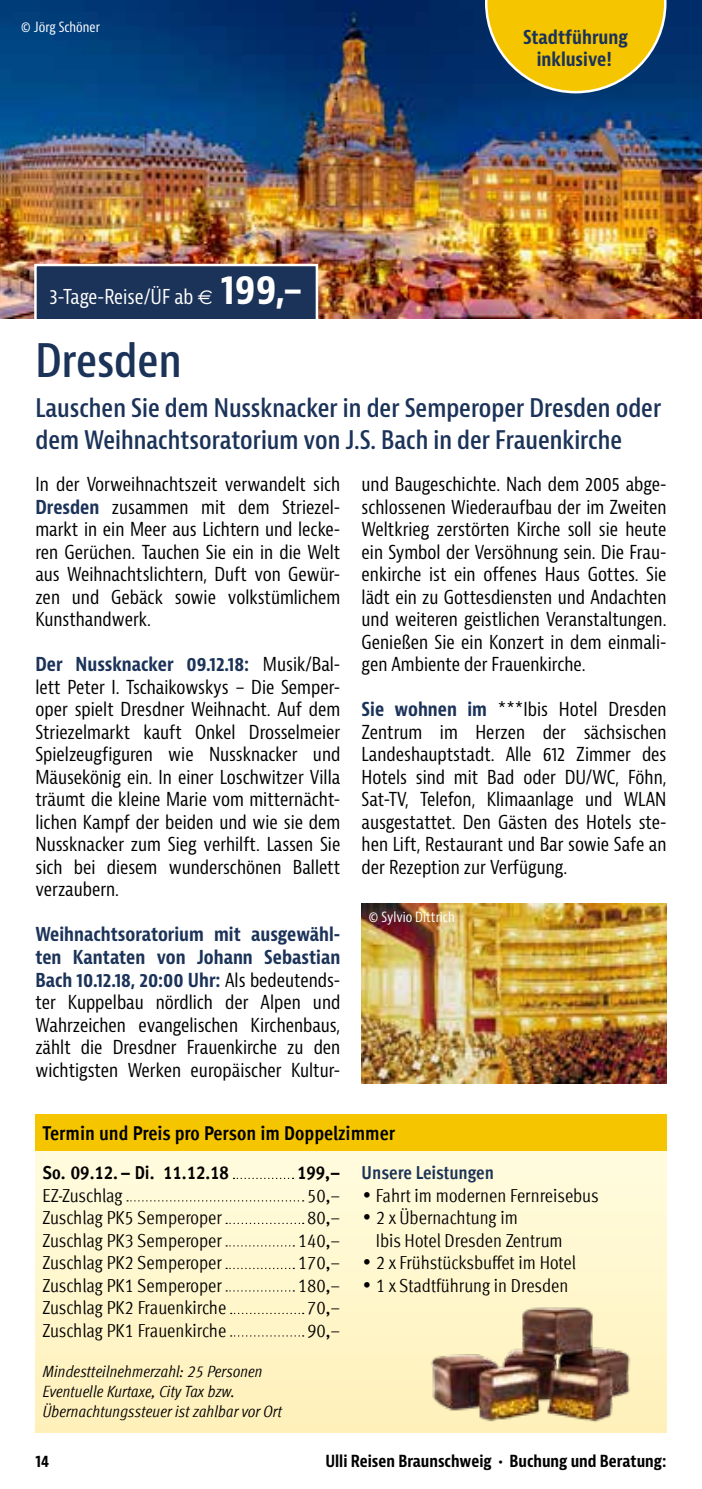
<style>
.page{position:relative;width:702px;height:1489px;background:#fff}
.page>*{position:absolute;margin:0;border:0;box-sizing:border-box;transform-origin:0 0}
.t1{font:600 condensed 45px "Bernina Sans";color:#1c3359}
.t2{font:600 condensed 25px/32.5px "Bernina Sans";color:#1c3359}
.t3{font:700 condensed 20px "Meta Offc";color:#000}
.t4{font:condensed 20px "Bernina Sans";color:#fff}
.t5{font:condensed 18.75px/22.5px "Bernina Sans";color:#000;text-align:justify}
.t6{font:condensed 18.75px/22.5px "Meta Offc";letter-spacing:-.005em;color:#000}
.t7{font:700 condensed 18.75px "Meta Offc";color:#000}
.t8{font:700 condensed 18.75px/22.5px "Bernina Sans";color:#1c3359;text-align:center}
.t9{font:700 condensed 18.75px "Meta Offc";letter-spacing:-.005em;color:#1c3359}
.t10{font:italic condensed 16.25px/20px "Meta Offc";color:#000}
.t11{font:700 condensed 16.25px "Bernina Sans";color:#000}
.t12{font:condensed 13.75px "Bernina Sans";color:#fff}
.s1{font-family:"Euro Sans";font-stretch:normal}
.s2{font-weight:700;font-size:40px}
.s3{font-weight:700;color:#1c3359}
.s4{font-family:"Swiss 721 BT"}
</style>
<div class="page">
<img style="left:361px;top:903px;width:305px;height:180px">
<img style="left:0;top:0;width:702px;height:318px">
<div style="left:35px;top:265px;width:282px;height:53px;background:#1c3359"></div>
<div style="left:34px;top:264px;width:284px;height:56px;border:2px solid #fff"></div>
<div style="left:35px;top:1150px;width:631px;height:281px;background:linear-gradient(to bottom,#fffcde,#fff0ba)"></div>
<svg style="left:233px;top:1177px;width:60px;height:1px"></svg>
<svg style="left:127px;top:1200px;width:176px;height:1px"></svg>
<svg style="left:226px;top:1222px;width:77px;height:1px"></svg>
<svg style="left:226px;top:1245px;width:68px;height:1px"></svg>
<svg style="left:226px;top:1267px;width:68px;height:1px"></svg>
<svg style="left:226px;top:1290px;width:68px;height:1px"></svg>
<svg style="left:231px;top:1312px;width:72px;height:1px"></svg>
<svg style="left:231px;top:1335px;width:72px;height:1px"></svg>
<div style="left:35px;top:1113px;width:631px;height:37px;background:#f5c500"></div>
<img style="left:424px;top:1299px;width:214px;height:128px">
<svg style="left:485px;top:0;width:181px;height:93px;background:#c3a920"></svg>
<p class="t12" style="left:21px;top:19px;width:80px">© Jörg Schöner</p>
<p class="t8" style="left:523px;top:26px;width:106px">Stadtführung inklusive!</p>
<p class="t4" style="left:50px;top:285px;width:254px">3-Tage-Reise/ÜF ab <span class="s1">€</span> <span class="s2">199,–</span></p>
<h1 class="t1" style="left:35px;top:333px;width:147px">Dresden</h1>
<h2 class="t2" style="left:35px;top:392px;width:627px">Lauschen Sie dem Nussknacker in der Semperoper Dresden oder dem Weihnachtsoratorium von J.S. Bach in der Frauenkirche</h2>
<p class="t5" style="left:35px;top:473px;width:306px">In der Vorweihnachtszeit verwandelt sich <span class="s3">Dresden</span> zusammen mit dem Striezel&shy;markt in ein Meer aus Lichtern und lecke&shy;ren Gerüchen. Tauchen Sie ein in die Welt aus Weihnachtslichtern, Duft von Gewür&shy;zen und Gebäck sowie volkstümlichem Kunsthandwerk.</p>
<p class="t5" style="left:35px;top:653px;width:306px"><span class="s3">Der Nussknacker 09.12.18:</span> Musik/Bal&shy;lett Peter I. Tschaikowskys – Die Semper&shy;oper spielt Dresdner Weihnacht. Auf dem Striezelmarkt kauft Onkel Drosselmeier Spielzeugfiguren wie Nussknacker und Mäusekönig ein. In einer Loschwitzer Villa träumt die kleine Marie vom mitternächt&shy;lichen Kampf der beiden und wie sie dem Nussknacker zum Sieg verhilft. Lassen Sie sich bei diesem wunderschönen Ballett verzaubern.</p>
<p class="t5" style="left:35px;top:923px;width:306px"><span class="s3">Weihnachtsoratorium mit ausgewähl&shy;ten Kantaten von Johann Sebastian Bach 10.12.18, 20:00 Uhr:</span> Als bedeutends&shy;ter Kuppelbau nördlich der Alpen und Wahrzeichen evangelischen Kirchenbaus, zählt die Dresdner Frauenkirche zu den wichtigsten Werken europäischer Kultur-</p>
<p class="t5" style="left:361px;top:473px;width:306px">und Baugeschichte. Nach dem 2005 abge&shy;schlossenen Wiederaufbau der im Zweiten Weltkrieg zerstörten Kirche soll sie heute ein Symbol der Versöhnung sein. Die Frau&shy;enkirche ist ein offenes Haus Gottes. Sie lädt ein zu Gottesdiensten und Andachten und weiteren geistlichen Veranstaltungen.<br>Genießen Sie ein Konzert in dem einmali&shy;gen Ambiente der Frauenkirche.</p>
<p class="t5" style="left:361px;top:698px;width:306px"><span class="s3">Sie wohnen im</span> ***Ibis Hotel Dresden Zentrum im Herzen der sächsischen Landeshauptstadt. Alle 612 Zimmer des Hotels sind mit Bad oder DU/WC, Föhn, Sat-TV, Telefon, Klimaanlage und WLAN ausgestattet. Den Gästen des Hotels ste&shy;hen Lift, Restaurant und Bar sowie Safe an der Rezeption zur Verfügung.</p>
<p class="t12" style="left:369px;top:908px;width:88px">© Sylvio Dittrich</p>
<p class="t3" style="left:43px;top:1121px;width:354px">Termin und Preis pro Person im Doppelzimmer</p>
<p class="t7" style="left:43px;top:1161px;width:188px">So. 09.12.– Di. 11.12.18</p>
<p class="t7" style="left:297px;top:1161px;width:45px">199,–</p>
<p class="t6" style="left:43px;top:1183px;width:82px">EZ-Zuschlag</p>
<p class="t6" style="left:307px;top:1183px;width:35px">50,–</p>
<p class="t6" style="left:43px;top:1206px;width:181px">Zuschlag PK5 Semperoper</p>
<p class="t6" style="left:307px;top:1206px;width:35px">80,–</p>
<p class="t6" style="left:43px;top:1228px;width:181px">Zuschlag PK3 Semperoper</p>
<p class="t6" style="left:298px;top:1228px;width:44px">140,–</p>
<p class="t6" style="left:43px;top:1251px;width:181px">Zuschlag PK2 Semperoper</p>
<p class="t6" style="left:298px;top:1251px;width:44px">170,–</p>
<p class="t6" style="left:43px;top:1273px;width:181px">Zuschlag PK1 Semperoper</p>
<p class="t6" style="left:298px;top:1273px;width:44px">180,–</p>
<p class="t6" style="left:43px;top:1296px;width:185px">Zuschlag PK2 Frauenkirche</p>
<p class="t6" style="left:307px;top:1296px;width:35px">70,–</p>
<p class="t6" style="left:43px;top:1318px;width:185px">Zuschlag PK1 Frauenkirche</p>
<p class="t6" style="left:307px;top:1318px;width:35px">90,–</p>
<p class="t10" style="left:43px;top:1360px;width:241px">Mindestteilnehmerzahl: 25 Personen<br>Eventuelle Kurtaxe, City Tax bzw.<br>Übernachtungssteuer ist zahlbar vor Ort</p>
<p class="t9" style="left:361px;top:1161px;width:134px">Unsere Leistungen</p>
<p class="t6" style="left:361px;top:1183px;width:239px"><span class="s4">•</span> Fahrt im modernen Fernreisebus</p>
<p class="t6" style="left:376px;top:1206px;width:188px;text-indent:-14px"><span class="s4">•</span> 2 x Übernachtung im<br>Ibis Hotel Dresden Zentrum</p>
<p class="t6" style="left:361px;top:1251px;width:216px"><span class="s4">•</span> 2 x Frühstücksbuffet im Hotel</p>
<p class="t6" style="left:361px;top:1273px;width:208px"><span class="s4">•</span> 1 x Stadtführung in Dresden</p>
<p class="t11" style="left:35px;top:1451px;width:15px">14</p>
<p class="t11" style="left:325px;top:1451px;width:342px">Ulli Reisen Braunschweig • Buchung und Beratung:</p>
</div>
